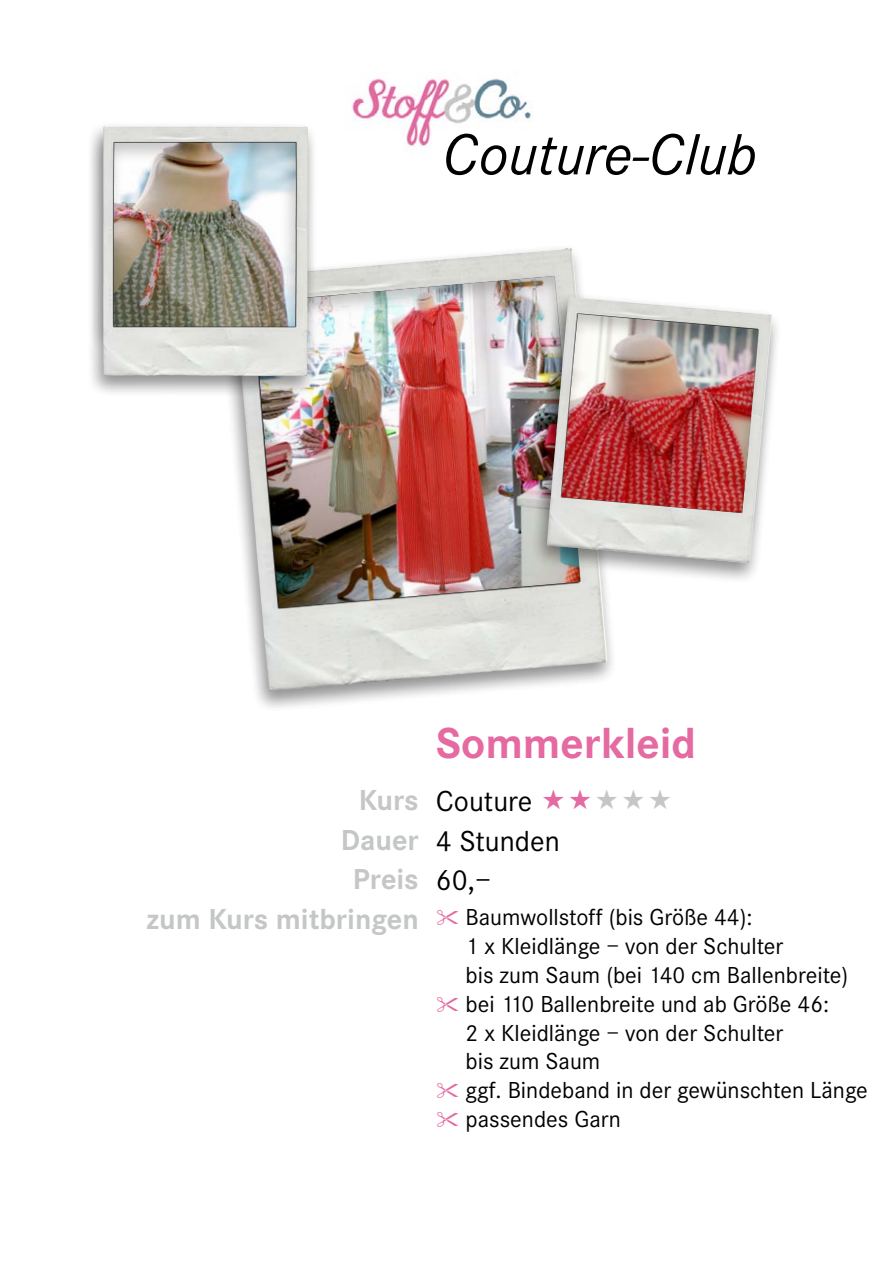
<style>
.page{position:relative;width:893px;height:1263px;background:#fff}
.page>*{position:absolute;margin:0;border:0;box-sizing:border-box;transform-origin:0 0}
.t1{font:italic 60px "Corporate S";color:#000}
.t2{font:700 45px "Corporate S";color:#e46aa1}
.t3{font:700 30px "Corporate S";color:#c5c7c6}
.t4{font:30px "Corporate S";color:#000}
.t5{font:24px/28.8px "Corporate S";color:#000}
.s1{font-weight:700;color:#c5c7c6}
.s2{font-weight:400;color:#000}
</style>
<div class="page">
<img style="left:351px;top:74px;width:182px;height:74px">
<div style="left:215px;top:241px;width:401px;height:470px;background:#000;opacity:.25"></div>
<img style="left:504px;top:248px;width:63px;height:6px">
<div style="left:528px;top:290px;width:253px;height:293px;background:#000;opacity:.25"></div>
<img style="left:561px;top:297px;width:8px;height:84px">
<div style="left:85px;top:119px;width:233px;height:278px;background:#000;opacity:.25"></div>
<img style="left:103px;top:126px;width:2px;height:192px">
<h1 class="t1" style="left:442px;top:120px;width:316px">Couture-Club</h1>
<h2 class="t2" style="left:436px;top:718px;width:262px">Sommerkleid</h2>
<p class="t4" style="left:359px;top:785px;width:175px"><span class="s1">Kurs</span> Couture</p>
<p class="t4" style="left:341px;top:824px;width:221px"><span class="s1">Dauer</span> 4 Stunden</p>
<p class="t3" style="left:353px;top:862px;width:140px">Preis <span class="s2">60,–</span></p>
<p class="t3" style="left:147px;top:902px;width:274px">zum Kurs mitbringen</p>
<p class="t5" style="left:466px;top:903px;width:404px">Baumwollstoff (bis Größe 44):<br>1 x Kleidlänge – von der Schulter<br>bis zum Saum (bei 140 cm Ballenbreite) bei 110 Ballenbreite und ab Größe 46:<br>2 x Kleidlänge – von der Schulter<br>bis zum Saum<br>ggf. Bindeband in der gewünschten Länge passendes Garn</p>
</div>
